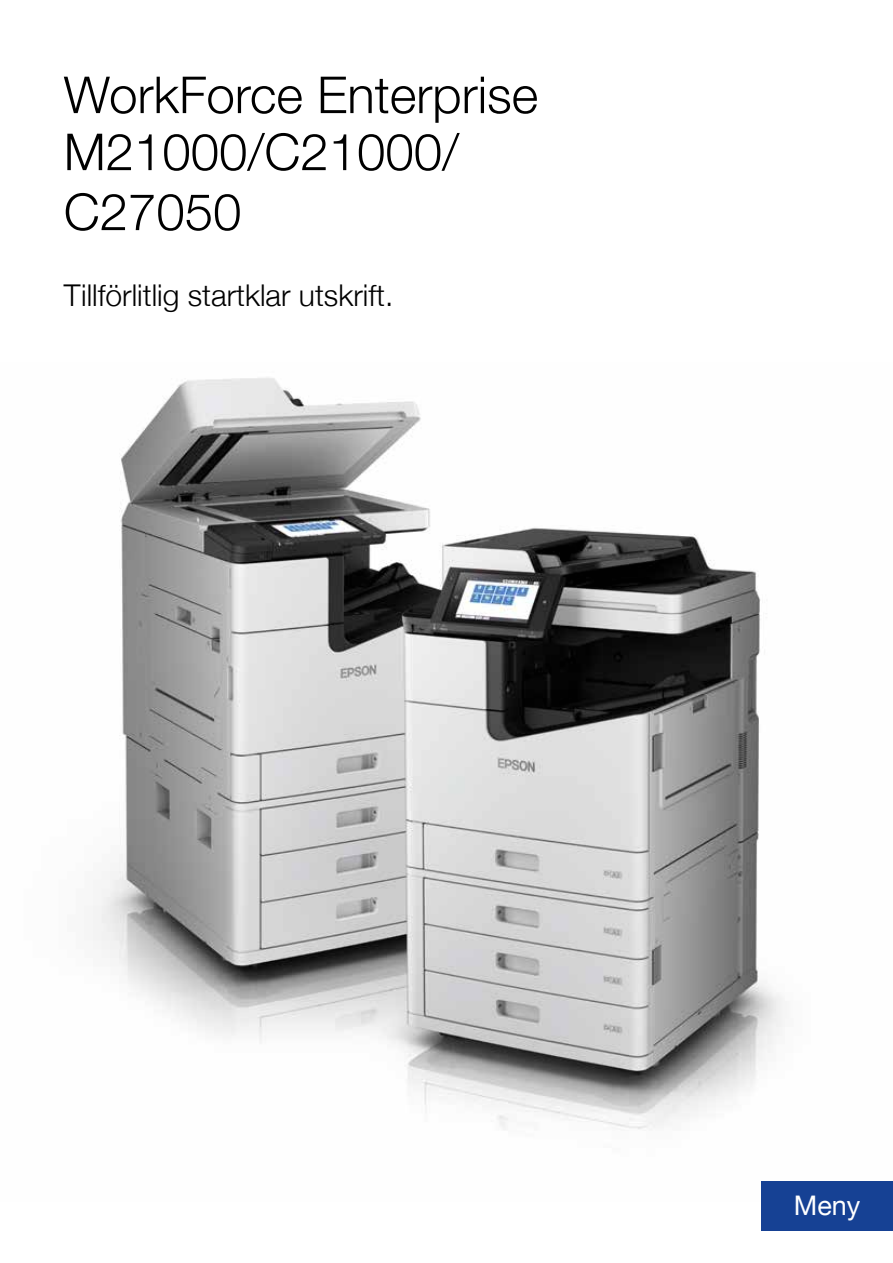
<style>
.page{position:relative;width:893px;height:1263px;background:#fff}
.page>*{position:absolute;margin:0;border:0;box-sizing:border-box;transform-origin:0 0}
.t1{font:300 51px/58.5px "Helvetica Neue";color:#000}
.t2{font:300 30px "Helvetica Neue";color:#000}
.t3{font:27px "Helvetica Neue";color:#fff}
</style>
<div class="page">
<img style="left:93px;top:377px;width:690px;height:753px">
<div style="left:761px;top:1181px;width:132px;height:50px;background:#164194"></div>
<p class="t1" style="left:64px;top:62px;width:476px">WorkForce Enterprise<br>M21000/C21000/<br>C27050</p>
<p class="t2" style="left:64px;top:271px;width:331px">Tillförlitlig startklar utskrift.</p>
<p class="t3" style="left:794px;top:1186px;width:68px">Meny</p>
</div>
